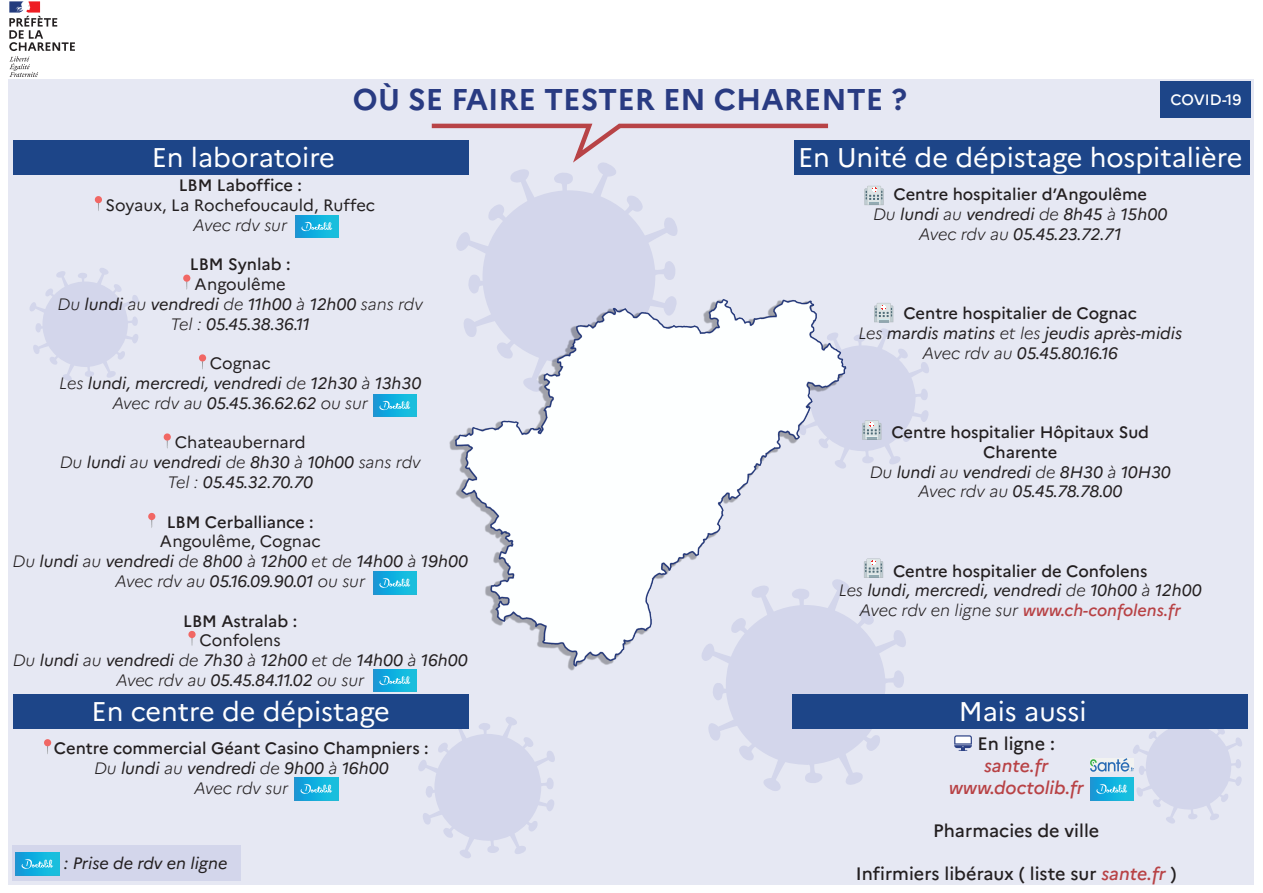
<style>
.page{position:relative;width:1263px;height:893px;background:#fff}
.page>*{position:absolute;margin:0;border:0;box-sizing:border-box;transform-origin:0 0}
.t1{font:700 30px "Marianne";color:#293b82}
.t2{font:27px "Marianne";color:#fff}
.t3{font:500 18px "Marianne";color:#231f20}
.t4{font:italic 500 18px/21.6px "Marianne";color:#b84245;text-align:center}
.t5{font:italic 16.5px/19.8px "Marianne";color:#231f20;text-align:center}
.t6{font:500 16.5px/19.8px "Marianne";color:#231f20;text-align:center}
.t7{font:16.5px "Marianne";color:#231f20}
.t8{font:italic 300 16.5px "Marianne";letter-spacing:-.005em;color:#231f20}
.t9{font:500 15px "Marianne";color:#fff}
.s1{font-weight:500;font-style:normal}
.s2{font-weight:300}
.s3{font-style:normal}
.s4{font-weight:300;font-style:italic}
.s5{font-weight:400;font-style:italic}
.s6{font-weight:500;color:#b84245}
.s7{font-style:italic;color:#b84245}
</style>
<div class="page">
<div style="left:8px;top:79px;width:1246px;height:806px;background:#e6e8f3"></div>
<div style="left:12px;top:845px;width:229px;height:35px;background:#d3d6eb"></div>
<svg style="left:9px;top:1px;width:66px;height:76px"></svg>
<svg style="left:954px;top:735px;width:18px;height:16px"></svg>
<div style="left:792px;top:694px;width:456px;height:34px;background:#1d4588"></div>
<img style="left:1090px;top:758px;width:44px;height:13px">
<div style="left:13px;top:695px;width:456px;height:34px;background:#1d4588"></div>
<svg style="left:44px;top:739px;width:7px;height:15px"></svg>
<svg style="left:95px;top:196px;width:7px;height:15px"></svg>
<svg style="left:183px;top:274px;width:7px;height:16px"></svg>
<svg style="left:199px;top:354px;width:7px;height:16px"></svg>
<svg style="left:163px;top:433px;width:8px;height:16px"></svg>
<svg style="left:148px;top:513px;width:7px;height:15px"></svg>
<svg style="left:188px;top:631px;width:8px;height:15px"></svg>
<div style="left:13px;top:140px;width:456px;height:34px;background:#1d4588"></div>
<div style="left:794px;top:140px;width:455px;height:34px;background:#1d4588"></div>
<svg style="left:864px;top:186px;width:20px;height:19px"></svg>
<svg style="left:851px;top:303px;width:79px;height:167px;background:#dbddec"></svg>
<svg style="left:700px;top:558px;width:207px;height:235px;background:#c3cbe1"></svg>
<img style="left:444px;top:269px;width:407px;height:408px">
<img style="left:16px;top:853px;width:43px;height:22px">
<img style="left:374px;top:394px;width:43px;height:23px">
<img style="left:296px;top:215px;width:43px;height:23px">
<img style="left:1090px;top:778px;width:44px;height:23px">
<img style="left:374px;top:572px;width:43px;height:22px">
<img style="left:374px;top:669px;width:43px;height:23px">
<img style="left:295px;top:778px;width:43px;height:23px">
<div style="left:1161px;top:82px;width:90px;height:36px;background:#1d4588"></div>
<svg style="left:427px;top:121px;width:405px;height:48px;background:#c9c3d4"></svg>
<hr style="left:0;top:0;width:1263px;height:1px;background:#3662ae">
<h1 class="t1" style="left:353px;top:81px;width:555px">OÙ SE FAIRE TESTER EN CHARENTE ?</h1>
<p class="t9" style="left:1170px;top:91px;width:73px">COVID-19</p>
<h2 class="t2" style="left:152px;top:141px;width:185px">En laboratoire</h2>
<h2 class="t2" style="left:798px;top:141px;width:446px">En Unité de dépistage hospitalière</h2>
<p class="t5" style="left:873px;top:184px;width:296px"><span class="s1">Centre hospitalier d’Angoulême<br></span><span class="s2">Du</span> lundi <span class="s2">au</span> vendredi <span class="s2">de</span> 8h45 <span class="s2">à</span> 15h00<br><span class="s2">Avec rdv au</span> 05.45.23.72.71</p>
<p class="t6" style="left:179px;top:175px;width:125px">LBM Laboffice :</p>
<p class="t7" style="left:105px;top:195px;width:271px">Soyaux, La Rochefoucauld, Ruffec</p>
<p class="t8" style="left:193px;top:215px;width:96px">Avec rdv sur</p>
<p class="t6" style="left:190px;top:254px;width:102px">LBM Synlab :</p>
<p class="t5" style="left:58px;top:274px;width:367px"><span class="s3">Angoulême<br></span><span class="s2">Du</span> lundi <span class="s2">au</span> vendredi <span class="s2">de</span> 11h00 <span class="s2">à</span> 12h00 <span class="s2">sans rdv<br>Tel :</span> 05.45.38.36.11</p>
<p class="t5" style="left:59px;top:353px;width:363px"><span class="s3">Cognac<br></span><span class="s2">Les</span> lundi, mercredi, vendredi <span class="s2">de</span> 12h30 <span class="s2">à</span> 13h30<br><span class="s2">Avec rdv au</span> 05.45.36.62.62 <span class="s2">ou sur</span></p>
<p class="t5" style="left:60px;top:433px;width:362px"><span class="s3">Chateaubernard<br></span><span class="s2">Du</span> lundi <span class="s2">au</span> vendredi <span class="s2">de</span> 8h30 <span class="s2">à</span> 10h00 <span class="s2">sans rdv<br>Tel :</span> 05.45.32.70.70</p>
<p class="t6" style="left:167px;top:512px;width:148px">LBM Cerballiance :</p>
<p class="t5" style="left:13px;top:532px;width:457px"><span class="s3">Angoulême, Cognac<br></span><span class="s2">Du</span> lundi <span class="s2">au</span> vendredi <span class="s2">de</span> 8h00 <span class="s2">à</span> 12h00 <span class="s2">et de</span> 14h00 <span class="s2">à</span> 19h00<br><span class="s2">Avec rdv au</span> 05.16.09.90.01 <span class="s2">ou sur</span></p>
<p class="t6" style="left:183px;top:611px;width:115px">LBM Astralab :</p>
<p class="t5" style="left:13px;top:631px;width:456px"><span class="s3">Confolens<br></span><span class="s2">Du</span> lundi <span class="s2">au</span> vendredi <span class="s2">de</span> 7h30 <span class="s2">à</span> 12h00 <span class="s2">et de</span> 14h00 <span class="s2">à</span> 16h00<br><span class="s2">Avec rdv au</span> 05.45.84.11.02 <span class="s2">ou sur</span></p>
<p class="t5" style="left:858px;top:303px;width:325px"><span class="s1">Centre hospitalier de Cognac<br></span><span class="s2">Les</span> mardis matins <span class="s2">et les</span> jeudis après-midis<br><span class="s2">Avec rdv au</span> 05.45.80.16.16</p>
<p class="t6" style="left:870px;top:422px;width:303px">Centre hospitalier Hôpitaux Sud<br>Charente<br><span class="s4">Du</span> <span class="s5">lundi</span> <span class="s4">au</span> <span class="s5">vendredi</span> <span class="s4">de</span> <span class="s5">8H30</span> <span class="s4">à</span> <span class="s5">10H30<br></span><span class="s4">Avec rdv au</span> <span class="s5">05.45.78.78.00</span></p>
<p class="t5" style="left:839px;top:561px;width:364px"><span class="s1">Centre hospitalier de Confolens<br></span><span class="s2">Les</span> lundi, mercredi, vendredi <span class="s2">de</span> 10h00 <span class="s2">à</span> 12h00<br><span class="s2">Avec rdv en ligne sur</span> <span class="s6">www.ch-confolens.fr</span></p>
<h2 class="t2" style="left:92px;top:695px;width:300px">En centre de dépistage</h2>
<p class="t6" style="left:54px;top:739px;width:376px">Centre commercial Géant Casino Champniers :<br><span class="s4">Du</span> <span class="s5">lundi</span> <span class="s4">au</span> <span class="s5">vendredi</span> <span class="s4">de</span> <span class="s5">9h00</span> <span class="s4">à</span> <span class="s5">16h00<br></span><span class="s4">Avec rdv sur</span></p>
<p class="t5" style="left:64px;top:853px;width:165px">: Prise de rdv en ligne</p>
<h2 class="t2" style="left:959px;top:695px;width:129px">Mais aussi</h2>
<p class="t3" style="left:978px;top:733px;width:79px">En ligne :</p>
<p class="t4" style="left:949px;top:755px;width:137px">sante.fr www.doctolib.fr</p>
<p class="t3" style="left:933px;top:819px;width:168px">Pharmacies de ville</p>
<p class="t3" style="left:856px;top:863px;width:322px">Infirmiers libéraux ( liste sur <span class="s7">sante.fr</span> )</p>
</div>
